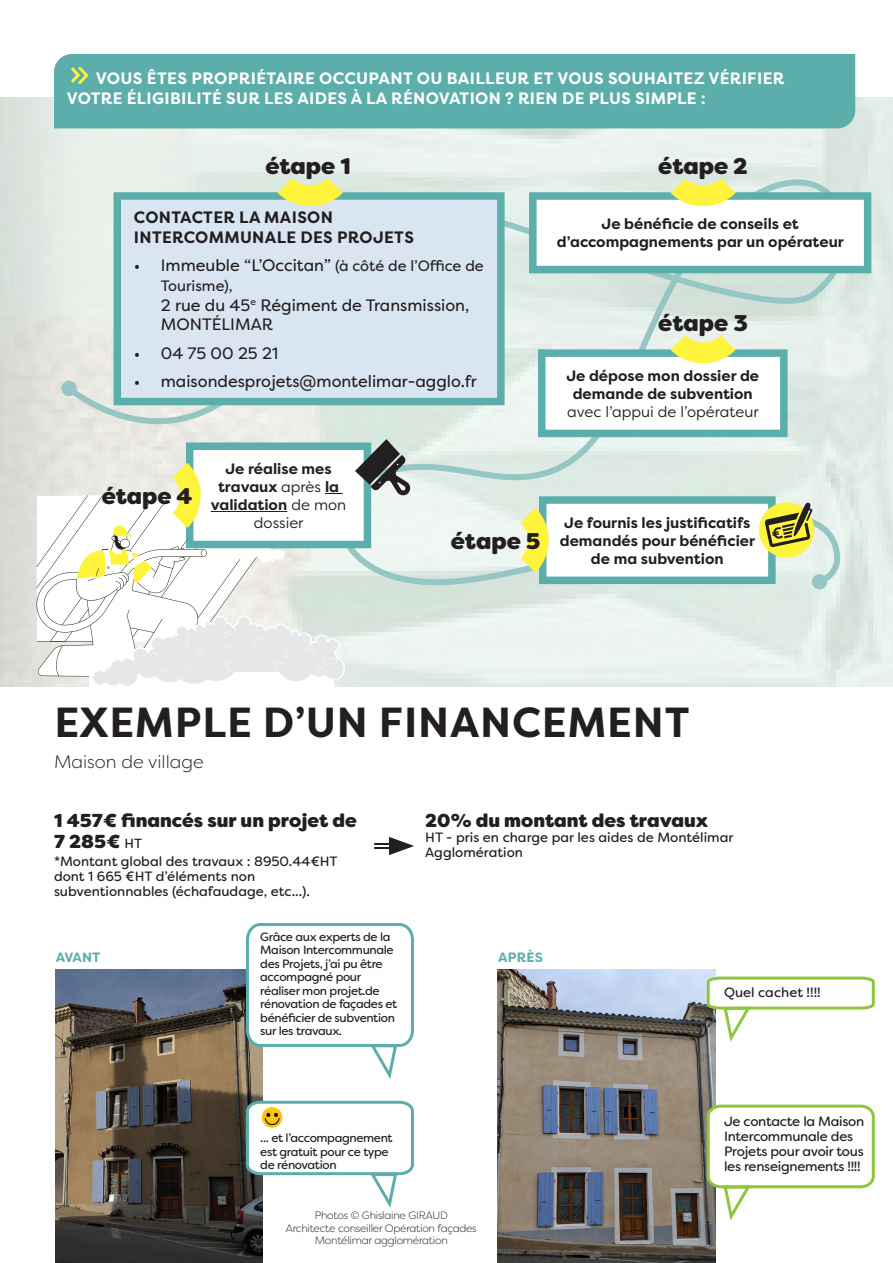
<style>
.page{position:relative;width:893px;height:1263px;background:#fff}
.page>*{position:absolute;margin:0;border:0;box-sizing:border-box;transform-origin:0 0}
.t1{font:700 42px "Filson Pro";letter-spacing:.02em;color:#231f20}
.t2{font:800 22.65px "Filson Soft";color:#231f20}
.t3{font:800 18.75px/21px "Filson Soft";color:#231f20}
.t4{font:300 18px "Filson Soft";color:#231f20}
.t5{font:16.5px/19.8px "Filson Pro";color:#231f20}
.t6{font:700 16.5px/19.8px "Filson Pro";letter-spacing:.02em;color:#fff}
.t7{font:700 16.5px/19.8px "Filson Pro";letter-spacing:.02em;color:#231f20}
.t8{font:700 15px/18px "Filson Pro";color:#231f20;text-align:center}
.t9{font:15px "Filson Pro";color:#231f20}
.t10{font:15px "Filson Pro";color:#231f20}
.t11{font:13.5px/15px "Filson Soft";color:#231f20}
.t12{font:13.5px/15px "Filson Soft";letter-spacing:-.02em;color:#231f20}
.t13{font:700 13.5px "Filson Soft";letter-spacing:.01em;color:#5baeaa}
.t14{font:12px/13.5px "Filson Soft";letter-spacing:-.03em;color:#231f20}
.t15{font:300 10.65px/12.8px "Filson Soft";letter-spacing:-.02em;color:#231f20;text-align:center}
.s1{font-size:15px}
.s2{font-weight:400}
.s3{font-weight:400;font-size:13.2px}
</style>
<div class="page">
<div style="left:54px;top:54px;width:801px;height:74px;background:#5baeaa"></div>
<svg style="left:71px;top:67px;width:17px;height:17px"></svg>
<svg style="left:63px;top:133px;width:823px;height:460px;background:#e1ebe6"></svg>
<div style="left:61px;top:381px;width:16px;height:15px;background:#96c6c4;border-radius:50%"></div>
<div style="left:812px;top:574px;width:15px;height:15px;background:#96c6c4;border-radius:50%"></div>
<div style="left:117px;top:196px;width:384px;height:205px;background:#d9e6f2"></div>
<div style="left:114px;top:192px;width:391px;height:213px;border:8px solid #5baeaa"></div>
<div style="left:533px;top:196px;width:335px;height:74px;background:#fff"></div>
<div style="left:529px;top:192px;width:342px;height:81px;border:8px solid #5baeaa"></div>
<div style="left:542px;top:353px;width:242px;height:80px;background:#fff"></div>
<div style="left:538px;top:349px;width:250px;height:88px;border:8px solid #5baeaa"></div>
<div style="left:190px;top:446px;width:177px;height:98px;background:#fff"></div>
<div style="left:186px;top:442px;width:185px;height:106px;border:8px solid #5baeaa"></div>
<svg style="left:671px;top:178px;width:65px;height:28px;background:#f2ef79"></svg>
<svg style="left:278px;top:178px;width:65px;height:28px;background:#edec77"></svg>
<svg style="left:671px;top:335px;width:65px;height:28px;background:#f4f17c"></svg>
<svg style="left:35px;top:463px;width:311px;height:224px"></svg>
<svg style="left:355px;top:439px;width:56px;height:57px;background:#808b89"></svg>
<div style="left:543px;top:500px;width:229px;height:80px;background:#fff"></div>
<div style="left:539px;top:496px;width:237px;height:88px;border:8px solid #5baeaa"></div>
<svg style="left:521px;top:508px;width:28px;height:65px;background:#e9eb75"></svg>
<div style="left:759px;top:502px;width:55px;height:56px;background:#fff33c;border-radius:50%"></div>
<svg style="left:765px;top:502px;width:48px;height:45px"></svg>
<hr style="left:374px;top:843px;width:25px;height:2px;background:#231f20">
<hr style="left:374px;top:847px;width:25px;height:2px;background:#231f20">
<svg style="left:389px;top:837px;width:25px;height:18px"></svg>
<img style="left:56px;top:969px;width:207px;height:294px">
<img style="left:497px;top:969px;width:219px;height:294px">
<svg style="left:244px;top:923px;width:170px;height:156px"></svg>
<svg style="left:244px;top:1099px;width:170px;height:109px"></svg>
<svg style="left:705px;top:975px;width:170px;height:67px"></svg>
<svg style="left:705px;top:1103px;width:170px;height:117px"></svg>
<img style="left:262px;top:1107px;width:20px;height:21px;border-radius:10px">
<h3 class="t6" style="left:67px;top:69px;width:719px;text-indent:29px">VOUS ÊTES PROPRIÉTAIRE OCCUPANT OU BAILLEUR ET VOUS SOUHAITEZ VÉRIFIER<br>VOTRE ÉLIGIBILITÉ SUR LES AIDES À LA RÉNOVATION ? RIEN DE PLUS SIMPLE :</h3>
<h2 class="t2" style="left:265px;top:152px;width:87px">étape 1</h2>
<h2 class="t2" style="left:658px;top:152px;width:91px">étape 2</h2>
<h3 class="t7" style="left:134px;top:207px;width:281px">CONTACTER LA MAISON<br>INTERCOMMUNALE DES PROJETS</h3>
<h3 class="t5" style="left:134px;top:255px;width:351px">• Immeuble “L’Occitan” <span class="s1">(à côté de l’Office de</span></h3>
<p class="t10" style="left:161px;top:275px;width:73px">Tourisme),</p>
<h3 class="t5" style="left:161px;top:295px;width:310px">2 rue du 45<sup>e</sup> Régiment de Transmission,<br>MONTÉLIMAR</h3>
<h3 class="t5" style="left:134px;top:343px;width:146px">• 04 75 00 25 21</h3>
<h3 class="t5" style="left:134px;top:371px;width:344px">• maisondesprojets@montelimar-agglo.fr</h3>
<h2 class="t2" style="left:102px;top:481px;width:92px">étape 4</h2>
<p class="t8" style="left:211px;top:460px;width:137px">Je réalise mes travaux <span class="s2">après</span> la validation <span class="s2">de mon dossier</span></p>
<h2 class="t2" style="left:451px;top:526px;width:91px">étape 5</h2>
<p class="t8" style="left:557px;top:215px;width:289px">Je bénéficie de conseils et d’accompagnements par un opérateur</p>
<h2 class="t2" style="left:658px;top:309px;width:91px">étape 3</h2>
<p class="t8" style="left:566px;top:367px;width:194px">Je dépose mon dossier de demande de subvention</p>
<p class="t9" style="left:567px;top:402px;width:193px">avec l’appui de l’opérateur</p>
<p class="t8" style="left:560px;top:514px;width:197px">Je fournis les justificatifs demandés pour bénéficier de ma subvention</p>
<h1 class="t1" style="left:54px;top:695px;width:637px">EXEMPLE D’UN FINANCEMENT</h1>
<h3 class="t4" style="left:54px;top:750px;width:151px">Maison de village</h3>
<h3 class="t3" style="left:54px;top:810px;width:304px">1 457 € financés sur un projet de<br>7 285 € <span class="s3">HT</span></h3>
<p class="t11" style="left:54px;top:853px;width:285px">*Montant global des travaux : 8950.44 €HT dont 1 665 €HT d’éléments non subventionnables (échafaudage, etc...).</p>
<h3 class="t3" style="left:425px;top:810px;width:284px">20% du montant des travaux</h3>
<p class="t11" style="left:425px;top:830px;width:310px">HT - pris en charge par les aides de Montélimar<br>Agglomération</p>
<p class="t14" style="left:260px;top:930px;width:139px">Grâce aux experts de la<br>Maison Intercommunale des Projets, j’ai pu être accompagné pour réaliser mon projet.de rénovation de façades et bénéficier de subvention sur les travaux.</p>
<p class="t13" style="left:56px;top:948px;width:46px">AVANT</p>
<p class="t13" style="left:498px;top:948px;width:47px">APRÈS</p>
<p class="t14" style="left:260px;top:1131px;width:134px">... et l’accompagnement est gratuit pour ce type de rénovation</p>
<p class="t15" style="left:286px;top:1208px;width:192px">Photos © Ghislaine GIRAUD<br>Architecte conseiller Opération façades<br>Montélimar agglomération</p>
<p class="t11" style="left:724px;top:985px;width:98px">Quel cachet !!!!</p>
<p class="t12" style="left:724px;top:1113px;width:142px">Je contacte la Maison<br>Intercommunale des<br>Projets pour avoir tous les renseignements !!!!</p>
</div>
